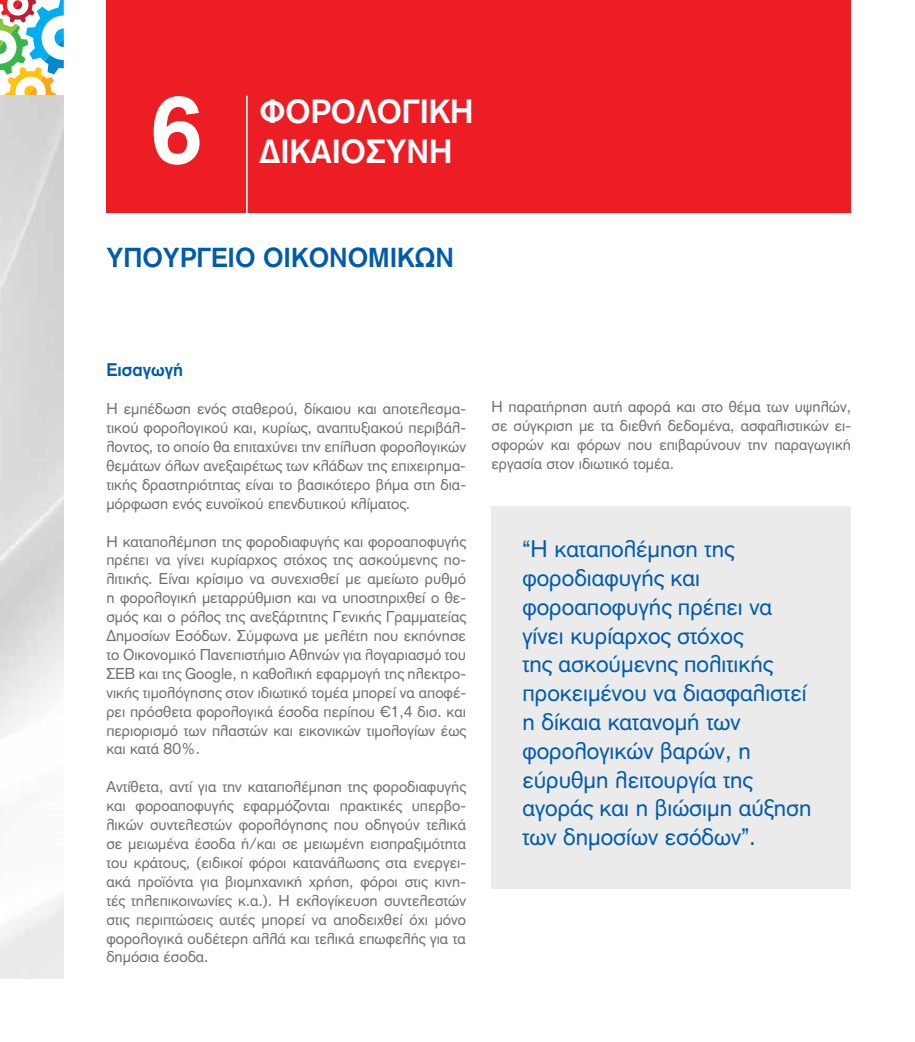
<style>
.page{position:relative;width:915px;height:1042px;background:#fff}
.page>*{position:absolute;margin:0;border:0;box-sizing:border-box;transform-origin:0 0}
.t1{font:700 97.5px "PF Akzidenz";color:#fff}
.t2{font:700 33px "PF Akzidenz";color:#fff}
.t3{font:700 27px "PF Akzidenz";color:#005baa}
.t4{font:24px/28.8px "PF Akzidenz";color:#005baa}
.t5{font:700 18px "PF Akzidenz";color:#005baa}
.t6{font:15.75px/18.9px "PF Akzidenz";color:#6d6e71;text-align:justify}
</style>
<div class="page">
<svg style="left:0;top:0;width:64px;height:96px"></svg>
<div style="left:106px;top:0;width:744px;height:213px;background:#ed1d24"></div>
<hr style="left:246px;top:96px;width:1px;height:118px;background:#fff">
<div style="left:491px;top:507px;width:359px;height:382px;background:#ebebec"></div>
<h1 class="t1" style="left:149px;top:72px;width:56px">6</h1>
<h2 class="t2" style="left:259px;top:92px;width:215px">ΦΟΡΟΛΟΓΙΚΗ</h2>
<h2 class="t2" style="left:259px;top:131px;width:194px">∆ΙΚΑΙΟΣΥΝΗ</h2>
<h3 class="t3" style="left:106px;top:241px;width:349px">ΥΠΟΥΡΓΕIΟ ΟΙΚΟΝΟΜΙΚΩΝ</h3>
<p class="t5" style="left:106px;top:359px;width:78px">Εισαγωγή</p>
<p class="t6" style="left:106px;top:399px;width:361px">Η εµπέδωση ενός σταθερού, δίκαιου και αποτελεσµα&shy;τικού φορολογικού και, κυρίως, αναπτυξιακού περιβάλ&shy;λοντος, το οποίο θα επιταχύνει την επίλυση φορολογικών θεµάτων όλων ανεξαιρέτως των κλάδων της επιχειρηµα&shy;τικής δραστηριότητας είναι το βασικότερο βήµα στη δια&shy;µόρφωση ενός ευνοϊκού επενδυτικού κλίµατος.</p>
<p class="t6" style="left:106px;top:532px;width:361px">Η καταπολέµηση της φοροδιαφυγής και φοροαποφυγής πρέπει να γίνει κυρίαρχος στόχος της ασκούµενης πο&shy;λιτικής. Είναι κρίσιµο να συνεχισθεί µε αµείωτο ρυθµό η φορολογική µεταρρύθµιση και να υποστηριχθεί ο θε&shy;σµός και ο ρόλος της ανεξάρτητης Γενικής Γραµµατείας ∆ηµοσίων Εσόδων. Σύµφωνα µε µελέτη που εκπόνησε το Οικονοµικό Πανεπιστήµιο Αθηνών για λογαριασµό του ΣΕΒ και της Google, η καθολική εφαρµογή της ηλεκτρο&shy;νικής τιµολόγησης στον ιδιωτικό τοµέα µπορεί να αποφέ&shy;ρει πρόσθετα φορολογικά έσοδα περίπου €1,4 δισ. και περιορισµό των πλαστών και εικονικών τιµολογίων έως και κατά 80%.</p>
<p class="t6" style="left:106px;top:777px;width:361px">Αντίθετα, αντί για την καταπολέµηση της φοροδιαφυγής και φοροαποφυγής εφαρµόζονται πρακτικές υπερβο&shy;λικών συντελεστών φορολόγησης που οδηγούν τελικά σε µειωµένα έσοδα ή/και σε µειωµένη εισπραξιµότητα του κράτους, (ειδικοί φόροι κατανάλωσης στα ενεργει&shy;ακά προϊόντα για βιοµηχανική χρήση, φόροι στις κινη&shy;τές τηλεπικοινωνίες κ.α.). Η εκλογίκευση συντελεστών στις περιπτώσεις αυτές µπορεί να αποδειχθεί όχι µόνο φορολογικά ουδέτερη αλλά και τελικά επωφελής για τα δηµόσια έσοδα.</p>
<p class="t6" style="left:491px;top:397px;width:361px">Η παρατήρηση αυτή αφορά και στο θέµα των υψηλών, σε σύγκριση µε τα διεθνή δεδοµένα, ασφαλιστικών ει&shy;σφορών και φόρων που επιβαρύνουν την παραγωγική εργασία στον ιδιωτικό τοµέα.</p>
<p class="t4" style="left:522px;top:534px;width:290px">“Η καταπολέµηση της φοροδιαφυγής και φοροαποφυγής πρέπει να γίνει κυρίαρχος στόχος<br>της ασκούµενης πολιτικής προκειµένου να διασφαλιστεί η δίκαια κατανοµή των φορολογικών βαρών, η εύρυθµη λειτουργία της αγοράς και η βιώσιµη αύξηση των δηµοσίων εσόδων”.</p>
</div>
